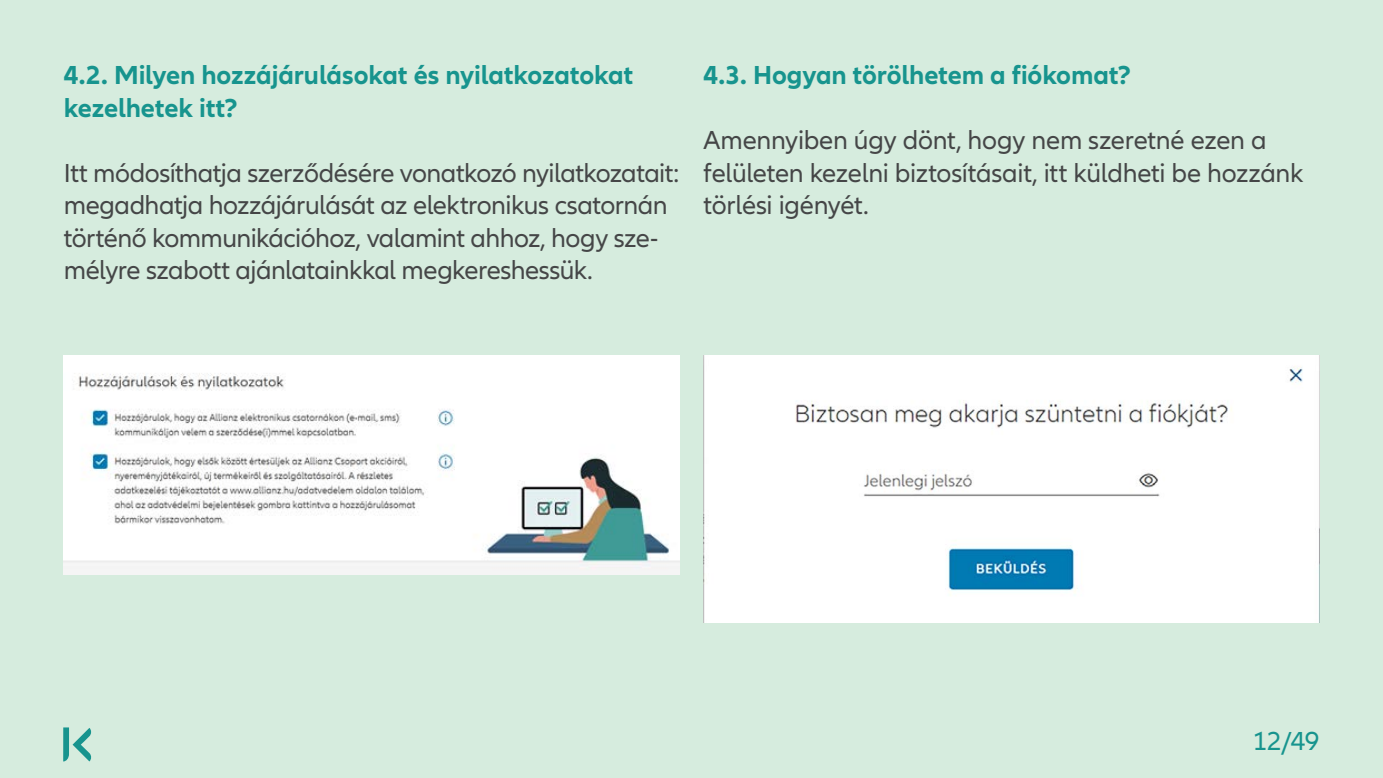
<style>
.page{position:relative;width:1383px;height:778px;background:#fff}
.page>*{position:absolute;margin:0;border:0;box-sizing:border-box;transform-origin:0 0}
.t1{font:27px/32.4px "Allianz Neo";letter-spacing:-.015em;color:#454647}
.t2{font:700 27px/32.4px "Allianz Neo";letter-spacing:-.005em;color:#17948e}
.t3{font:27px "Allianz Neo";color:#17948e}
</style>
<div class="page">
<div style="left:0;top:0;width:1382px;height:778px;background:#d6ecde"></div>
<svg style="left:63px;top:727px;width:29px;height:34px"></svg>
<img style="left:64px;top:356px;width:615px;height:218px">
<img style="left:703px;top:356px;width:616px;height:266px">
<p class="t2" style="left:64px;top:60px;width:571px">4.2. Milyen hozzájárulásokat és nyilatkozatokat kezelhetek itt?</p>
<p class="t1" style="left:64px;top:157px;width:617px">Itt módosíthatja szerződésére vonatkozó nyilatkozatait: megadhatja hozzájárulását az elektronikus csatornán történő kommunikációhoz, valamint ahhoz, hogy sze&shy;mélyre szabott ajánlatainkkal megkereshessük.</p>
<p class="t2" style="left:703px;top:60px;width:429px">4.3. Hogyan törölhetem a fiókomat?</p>
<p class="t1" style="left:703px;top:125px;width:601px">Amennyiben úgy dönt, hogy nem szeretné ezen a felületen kezelni biztosításait, itt küldheti be hozzánk törlési igényét.</p>
<p class="t3" style="left:1252px;top:725px;width:68px">12/49</p>
</div>
